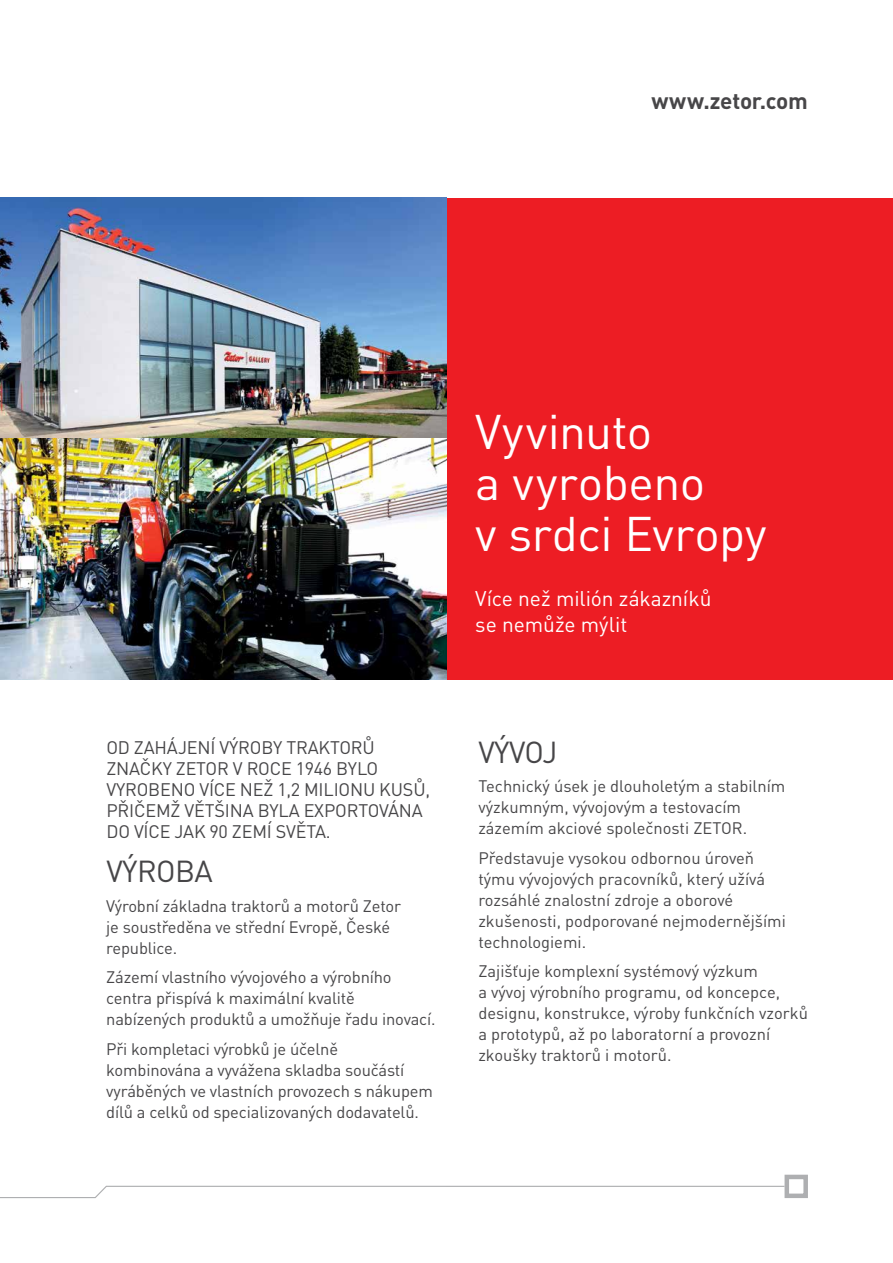
<style>
.page{position:relative;width:893px;height:1263px;background:#fff}
.page>*{position:absolute;margin:0;border:0;box-sizing:border-box;transform-origin:0 0}
.t1{font:48px/51px "DIN Pro";letter-spacing:-.01em;color:#fff}
.t2{font:30px "DIN Pro";letter-spacing:-.02em;color:#474648}
.t3{font:700 22.5px "DIN Pro";letter-spacing:-.015em;color:#474648}
.t4{font:21px/25.2px "DIN Pro";letter-spacing:-.005em;color:#fff}
.t5{font:18px/21px "DIN Pro";letter-spacing:-.01em;color:#474648}
.t6{font:16.5px/21px "DIN Pro";letter-spacing:-.01em;color:#474648}
</style>
<div class="page">
<div style="left:446px;top:198px;width:447px;height:482px;background:#ed1d24"></div>
<img style="left:0;top:198px;width:446px;height:481px">
<svg style="left:0;top:1185px;width:784px;height:14px"></svg>
<div style="left:784px;top:1175px;width:24px;height:23px;border:4px solid #aeafb1"></div>
<h3 class="t3" style="left:651px;top:86px;width:158px">www.zetor.com</h3>
<p class="t5" style="left:106px;top:736px;width:325px">Od zahájení výroby trakto rů značky Zeto r v roce 1946 bylo vyrobeno více než 1,2 milionu kusů, přičemž většina byla exportována do více jak 90 zemí světa.</p>
<h2 class="t2" style="left:106px;top:851px;width:108px">Výroba</h2>
<p class="t6" style="left:106px;top:894px;width:296px">Výrobní základna traktorů a motorů Zetor je soustředěna ve střední Evropě, České republice.</p>
<p class="t6" style="left:106px;top:966px;width:331px">Zázemí vlastního vývojového a výrobního centra přispívá k maximální kvalitě nabízených produktů a umožňuje řadu inovací.</p>
<p class="t6" style="left:106px;top:1037px;width:328px">Při kompletaci výrobků je účelně kombinována a vyvážena skladba součástí vyráběných ve vlastních provozech s nákupem dílů a celků od specializovaných dodavatelů.</p>
<h1 class="t1" style="left:475px;top:404px;width:293px">Vyvinuto<br>a vyrobeno<br>v srdci Evropy</h1>
<p class="t4" style="left:475px;top:585px;width:238px">Více než milión zákazníků se nemůže mýlit</p>
<h2 class="t2" style="left:478px;top:732px;width:80px">Vývoj</h2>
<p class="t6" style="left:478px;top:775px;width:309px">Technický úsek je dlouholetým a stabilním výzkumným, vývojovým a testovacím zázemím akciové společnosti ZETOR.</p>
<p class="t6" style="left:478px;top:847px;width:309px">Představuje vysokou odbornou úroveň týmu vývojových pracovníků, který užívá rozsáhlé znalostní zdroje a oborové zkušenosti, podporované nejmodernějšími technologiemi.</p>
<p class="t6" style="left:478px;top:960px;width:331px">Zajišťuje komplexní systémový výzkum<br>a vývoj výrobního programu, od koncepce, designu, konstrukce, výroby funkčních vzorků a prototypů, až po laboratorní a provozní zkoušky traktorů i motorů.</p>
</div>
